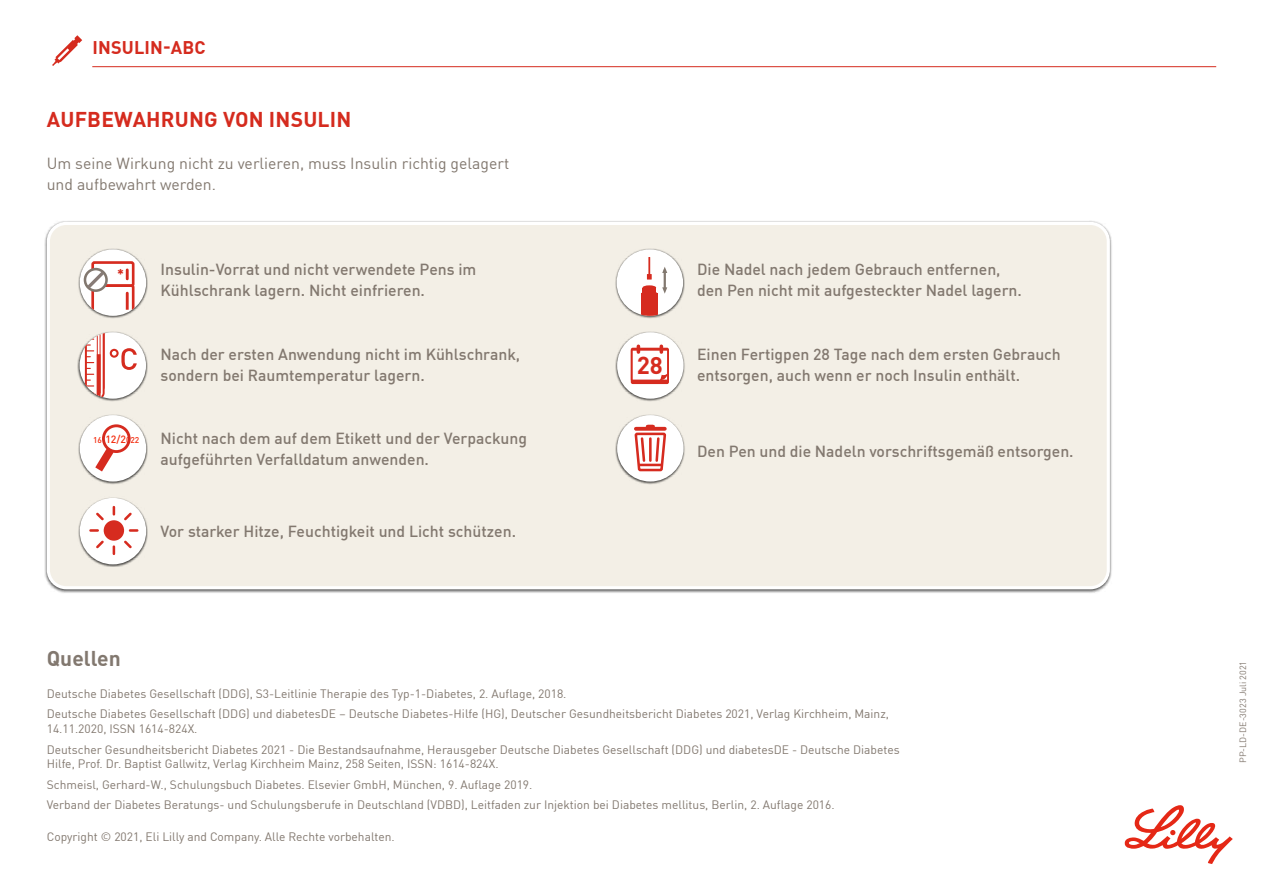
<style>
.page{position:relative;width:1263px;height:893px;background:#fff}
.page>*{position:absolute;margin:0;border:0;box-sizing:border-box;transform-origin:0 0}
.t1{font:700 24.15px "DIN";color:#d62b1f}
.t2{font:700 21px "DIN Pro";letter-spacing:.01em;color:#d52b1e}
.t3{font:700 21px "DIN Pro";color:#82786f}
.t4{font:700 18px "DIN Pro";letter-spacing:.01em;color:#d52b1e}
.t5{font:500 15.75px/21px "DIN Pro";color:#82786f}
.t6{font:15.75px/21px "DIN Pro";color:#82786f}
.t7{font:700 14.1px "DIN";color:#d62b1f}
.t8{font:12px/20.9px "DIN Pro";color:#82786f}
.t9{font:9px "DIN Pro";color:#82786f}
.t10{font:500 8.4px "DIN";color:#f32b0d}
.s1{font-size:10.5px}
.s2{font-size:23.85px}
</style>
<div class="page">
<div style="left:44px;top:220px;width:1068px;height:373px;background:#000;opacity:.7"></div>
<div style="left:48px;top:223px;width:1060px;height:365px;background:#f3efe6;border-radius:18px"></div>
<div style="left:47px;top:222px;width:1063px;height:367px;border:3px solid #fff;border-radius:18px"></div>
<hr style="left:92px;top:66px;width:1124px;height:1px;background:#d52b1e">
<svg style="left:52px;top:35px;width:30px;height:31px"></svg>
<div style="left:78px;top:497px;width:70px;height:70px;background:#000;opacity:.7"></div>
<div style="left:80px;top:498px;width:66px;height:66px;background:#fff;border-radius:50%"></div>
<div style="left:104px;top:520px;width:20px;height:21px;background:#d62b1f;border-radius:50%"></div>
<svg style="left:113px;top:507px;width:2px;height:7px"></svg>
<svg style="left:113px;top:547px;width:2px;height:7px"></svg>
<svg style="left:130px;top:529px;width:7px;height:3px"></svg>
<svg style="left:91px;top:529px;width:7px;height:3px"></svg>
<svg style="left:124px;top:540px;width:8px;height:9px"></svg>
<svg style="left:96px;top:512px;width:8px;height:9px"></svg>
<svg style="left:124px;top:512px;width:8px;height:9px"></svg>
<svg style="left:96px;top:540px;width:8px;height:9px"></svg>
<div style="left:78px;top:414px;width:70px;height:70px;background:#000;opacity:.7"></div>
<div style="left:80px;top:415px;width:66px;height:67px;background:#fff;border-radius:50%"></div>
<svg style="left:95px;top:424px;width:36px;height:47px"></svg>
<div style="left:78px;top:248px;width:70px;height:70px;background:#000;opacity:.7"></div>
<div style="left:80px;top:249px;width:66px;height:67px;background:#fff;border-radius:50%"></div>
<div style="left:91px;top:261px;width:44px;height:26px;border:3px solid #d62b1f;border-radius:2px"></div>
<svg style="left:84px;top:268px;width:51px;height:42px"></svg>
<div style="left:78px;top:331px;width:70px;height:70px;background:#000;opacity:.7"></div>
<div style="left:80px;top:332px;width:66px;height:67px;background:#fff;border-radius:50%"></div>
<svg style="left:84px;top:332px;width:53px;height:67px"></svg>
<div style="left:615px;top:248px;width:70px;height:70px;background:#000;opacity:.7"></div>
<div style="left:617px;top:249px;width:66px;height:67px;background:#fff;border-radius:50%"></div>
<svg style="left:647px;top:257px;width:5px;height:23px"></svg>
<div style="left:642px;top:288px;width:14px;height:5px;background:#d62b1f"></div>
<svg style="left:662px;top:267px;width:5px;height:27px"></svg>
<div style="left:642px;top:285px;width:14px;height:5px;background:#d62b1f;border-radius:50%"></div>
<div style="left:641px;top:291px;width:16px;height:5px;background:#d62b1f;border-radius:50%"></div>
<div style="left:641px;top:294px;width:16px;height:22px;background:#d62b1f"></div>
<div style="left:615px;top:331px;width:70px;height:70px;background:#000;opacity:.7"></div>
<div style="left:617px;top:332px;width:67px;height:67px;background:#fff;border-radius:50%"></div>
<svg style="left:631px;top:346px;width:38px;height:38px"></svg>
<div style="left:615px;top:414px;width:70px;height:70px;background:#000;opacity:.7"></div>
<div style="left:617px;top:415px;width:67px;height:67px;background:#fff;border-radius:50%"></div>
<svg style="left:634px;top:424px;width:33px;height:48px"></svg>
<hr style="left:639px;top:464px;width:22px;height:2px;background:#d62b1f">
<svg style="left:1125px;top:805px;width:108px;height:59px"></svg>
<h3 class="t4" style="left:92px;top:33px;width:115px">INSULIN-ABC</h3>
<h2 class="t2" style="left:47px;top:103px;width:306px">AUFBEWAHRUNG VON INSULIN</h2>
<h3 class="t6" style="left:47px;top:152px;width:464px">Um seine Wirkung nicht zu verlieren, muss Insulin richtig gelagert und aufbewahrt werden.</h3>
<p class="t7" style="left:117px;top:265px;width:8px">*</p>
<h3 class="t5" style="left:161px;top:258px;width:317px">Insulin-Vorrat und nicht verwendete Pens im<br>Kühlschrank lagern. Nicht einfrieren.</h3>
<p class="t10" style="left:93px;top:435px;width:48px">16 <span class="s1">12/2</span>022</p>
<h3 class="t5" style="left:161px;top:343px;width:361px">Nach der ersten Anwendung nicht im Kühlschrank, sondern bei Raumtemperatur lagern.</h3>
<h3 class="t5" style="left:161px;top:427px;width:368px">Nicht nach dem auf dem Etikett und der Verpackung aufgeführten Verfalldatum anwenden.</h3>
<h3 class="t5" style="left:161px;top:520px;width:357px">Vor starker Hitze, Feuchtigkeit und Licht schützen.</h3>
<h1 class="t1" style="left:637px;top:349px;width:28px">2<span class="s2">8</span></h1>
<h3 class="t5" style="left:697px;top:258px;width:326px">Die Nadel nach jedem Gebrauch entfernen, den Pen nicht mit aufgesteckter Nadel lagern.</h3>
<h3 class="t5" style="left:697px;top:343px;width:365px">Einen Fertigpen 28 Tage nach dem ersten Gebrauch entsorgen, auch wenn er noch Insulin enthält.</h3>
<h3 class="t5" style="left:697px;top:440px;width:378px">Den Pen und die Nadeln vorschriftsgemäß entsorgen.</h3>
<h2 class="t3" style="left:47px;top:642px;width:76px">Quellen</h2>
<p class="t8" style="left:47px;top:682px;width:844px">Deutsche Diabetes Gesellschaft (DDG), S3-Leitlinie Therapie des Typ-1-Diabetes, 2. Auflage, 2018.<br>Deutsche Diabetes Gesellschaft (DDG) und diabetesDE – Deutsche Diabetes-Hilfe (HG), Deutscher Gesundheitsbericht Diabetes 2021, Verlag Kirchheim, Mainz,</p>
<p class="t8" style="left:47px;top:717px;width:854px">14.11.2020, ISSN 1614-824X.<br>Deutscher Gesundheitsbericht Diabetes 2021 - Die Bestandsaufnahme, Herausgeber Deutsche Diabetes Gesellschaft (DDG) und diabetesDE - Deutsche Diabetes</p>
<p class="t8" style="left:47px;top:752px;width:789px">Hilfe, Prof. Dr. Baptist Gallwitz, Verlag Kirchheim Mainz, 258 Seiten, ISSN: 1614-824X.<br>Schmeisl, Gerhard-W., Schulungsbuch Diabetes. Elsevier GmbH, München, 9. Auflage 2019.<br>Verband der Diabetes Beratungs- und Schulungsberufe in Deutschland (VDBD), Leitfaden zur Injektion bei Diabetes mellitus, Berlin, 2. Auflage 2016.</p>
<p class="t8" style="left:47px;top:825px;width:349px">Copyright © 2021, Eli Lilly and Company. Alle Rechte vorbehalten.</p>
<p class="t9" style="left:1236px;top:763px;width:103px;rotate:-90deg">PP-LD-DE-3023 Juli 2021</p>
</div>
